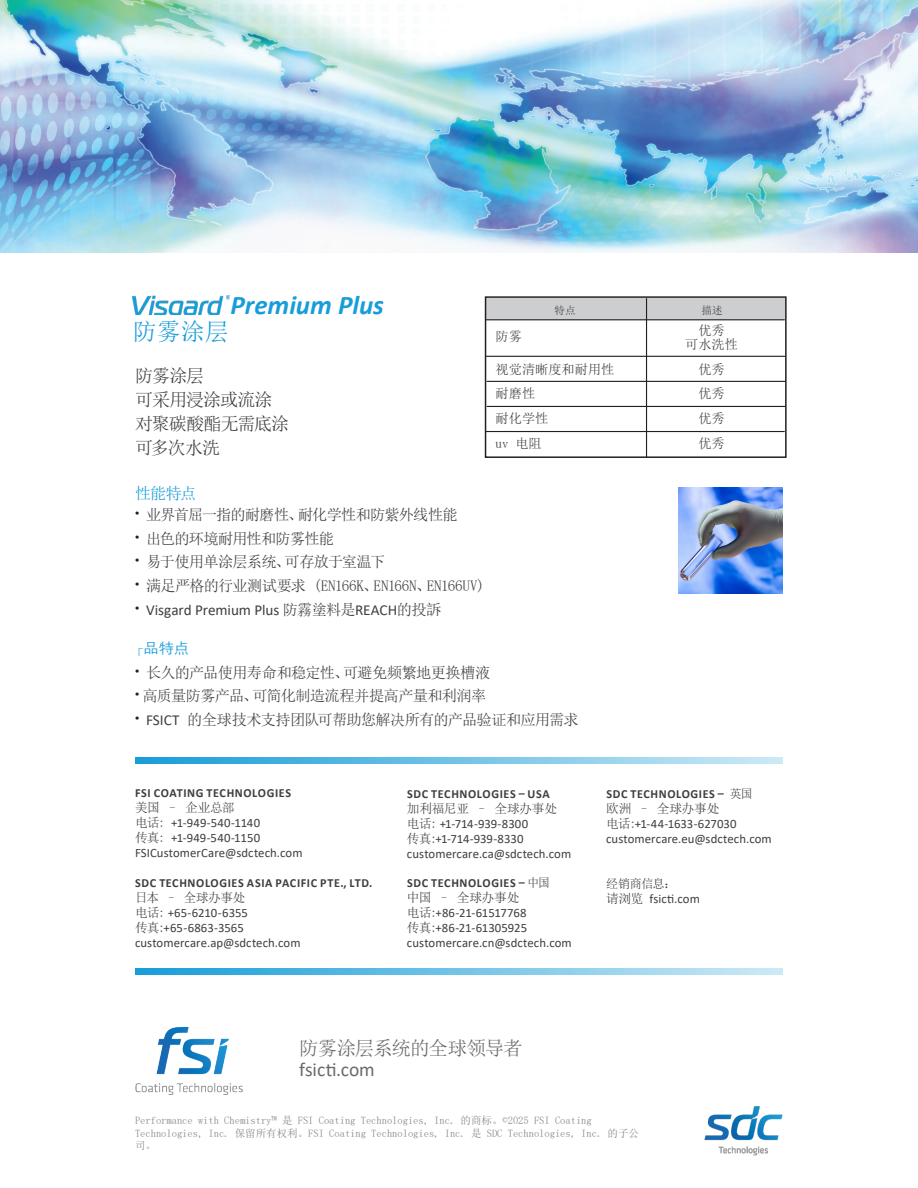
<style>
.page{position:relative;width:918px;height:1188px;background:#fff}
.page>*{position:absolute;margin:0;border:0;box-sizing:border-box;transform-origin:0 0}
.t1{font:italic 700 27px "Calibri";color:#179dd9}
.t2{font:24px "Sim Sun";color:#179dd9}
.t3{font:19.5px "Sim Sun";letter-spacing:-.055em;color:#69696c}
.t4{font:19.5px "Calibri";letter-spacing:-.005em;color:#69696c}
.t5{font:18px "Sim Sun";letter-spacing:-.055em;color:#3e3e3f}
.t6{font:16.05px "Sim Sun";color:#179dd9}
.t7{font:16.05px "Gulim";color:#179dd9}
.t8{font:15.15px "Sim Sun";letter-spacing:-.045em;color:#3e3e3f}
.t9{font:15.15px "Calibri";letter-spacing:-.005em;color:#3e3e3f}
.t10{font:13.2px "Sim Sun";color:#3e3e3f}
.t11{font:12.75px "Calibri";letter-spacing:.005em;color:#3e3e3f}
.t12{font:12.75px "Sim Sun";letter-spacing:-.015em;color:#3e3e3f}
.t13{font:700 12.3px "Calibri";letter-spacing:.05em;color:#3e3e3f}
.t14{font:12.3px "Sim Sun";letter-spacing:-.035em;color:#3e3e3f}
.t15{font:10.5px/12.6px "Sim Sun";color:#808285}
.t16{font:10.5px "Sim Sun";color:#3e3e3f}
.s1{font-family:"Sim Sun"}
.s2{font-family:"Calibri"}
.s3{font-family:"Sim Sun";font-weight:400;font-size:12px}
</style>
<div class="page">
<img style="left:678px;top:488px;width:105px;height:106px">
<svg style="left:135px;top:969px;width:648px;height:6px;background:#72c3e7"></svg>
<svg style="left:135px;top:757px;width:648px;height:6px;background:#72c3e7"></svg>
<img style="left:0;top:0;width:918px;height:252px">
<img style="left:704px;top:1106px;width:79px;height:49px">
<img style="left:135px;top:1027px;width:108px;height:67px">
<div style="left:487px;top:298px;width:298px;height:21px;background:#cdced0"></div>
<hr style="left:486px;top:356px;width:299px;height:1px;background:#231f20">
<hr style="left:487px;top:406px;width:299px;height:1px;background:#231f20">
<hr style="left:487px;top:381px;width:299px;height:1px;background:#231f20">
<hr style="left:486px;top:319px;width:299px;height:1px;background:#231f20">
<hr style="left:486px;top:431px;width:299px;height:1px;background:#231f20">
<hr style="left:646px;top:298px;width:1px;height:159px;background:#231f20">
<div style="left:485px;top:296px;width:302px;height:162px;border:2px solid #231f20"></div>
<img style="left:132px;top:296px;width:98px;height:19px">
<p class="t1" style="left:231px;top:286px;width:155px">Premium Plus</p>
<p class="t2" style="left:133px;top:319px;width:97px">防雾涂层</p>
<p class="t16" style="left:555px;top:305px;width:22px">特点</p>
<p class="t16" style="left:702px;top:305px;width:22px">描述</p>
<p class="t10" style="left:496px;top:330px;width:28px">防雾</p>
<p class="t10" style="left:698px;top:324px;width:28px">优秀</p>
<p class="t10" style="left:685px;top:338px;width:54px">可水洗性</p>
<p class="t10" style="left:496px;top:362px;width:120px">视觉清晰度和耐用性</p>
<p class="t10" style="left:698px;top:362px;width:28px">优秀</p>
<p class="t10" style="left:496px;top:387px;width:41px">耐磨性</p>
<p class="t10" style="left:698px;top:387px;width:28px">优秀</p>
<p class="t10" style="left:496px;top:412px;width:54px">耐化学性</p>
<p class="t10" style="left:698px;top:412px;width:28px">优秀</p>
<p class="t10" style="left:496px;top:437px;width:48px">uv 电阻</p>
<p class="t10" style="left:698px;top:437px;width:28px">优秀</p>
<p class="t5" style="left:135px;top:366px;width:71px">防雾涂层</p>
<p class="t5" style="left:135px;top:390px;width:139px">可采用浸涂或流涂</p>
<p class="t5" style="left:135px;top:414px;width:156px">对聚碳酸酯无需底涂</p>
<p class="t5" style="left:135px;top:438px;width:87px">可多次水洗</p>
<p class="t6" style="left:135px;top:485px;width:63px">性能特点</p>
<p class="t8" style="left:135px;top:507px;width:324px"><sup>•</sup> 业界首屈一指的耐磨性、耐化学性和防紫外线性能</p>
<p class="t8" style="left:135px;top:531px;width:201px"><sup>•</sup> 出色的环境耐用性和防雾性能</p>
<p class="t8" style="left:135px;top:554px;width:252px"><sup>•</sup> 易于使用单涂层系统、可存放于室温下</p>
<p class="t8" style="left:135px;top:578px;width:351px"><sup>•</sup> 满足严格的行业测试要求 (EN166K、EN166N、EN166UV)</p>
<p class="t9" style="left:135px;top:599px;width:308px"><sup>•</sup> Visgard Premium Plus <span class="s1">防霧塗料是</span>REACH<span class="s1">的投訴</span></p>
<p class="t7" style="left:135px;top:640px;width:56px">产品特点</p>
<p class="t8" style="left:135px;top:664px;width:357px"><sup>•</sup> 长久的产品使用寿命和稳定性、可避免频繁地更换槽液</p>
<p class="t8" style="left:135px;top:688px;width:353px"><sup>•</sup> 高质量防雾产品、可简化制造流程并提高产量和利润率</p>
<p class="t8" style="left:135px;top:712px;width:445px"><sup>•</sup> <span class="s2">FSICT</span> 的全球技术支持团队可帮助您解决所有的产品验证和应用需求</p>
<p class="t13" style="left:135px;top:785px;width:157px">FSI COATING TECHNOLOGIES</p>
<p class="t12" style="left:135px;top:801px;width:101px">美国 – 企业总部</p>
<p class="t11" style="left:135px;top:814px;width:127px"><span class="s1">电话:</span> +1-949-540-1140</p>
<p class="t11" style="left:135px;top:829px;width:127px"><span class="s1">传真:</span> +1-949-540-1150</p>
<p class="t11" style="left:135px;top:844px;width:169px">FSICustomerCare@sdctech.com</p>
<p class="t13" style="left:135px;top:875px;width:239px">SDC TECHNOLOGIES ASIA PACIFIC PTE., LTD.</p>
<p class="t12" style="left:135px;top:891px;width:112px">日本 – 全球办事处</p>
<p class="t11" style="left:135px;top:904px;width:115px"><span class="s1">电话:</span> +65-6210-6355</p>
<p class="t11" style="left:135px;top:919px;width:110px"><span class="s1">传真:</span>+65-6863-3565</p>
<p class="t11" style="left:135px;top:934px;width:167px">customercare.ap@sdctech.com</p>
<p class="t13" style="left:407px;top:785px;width:144px">SDC TECHNOLOGIES – USA</p>
<p class="t12" style="left:407px;top:802px;width:152px">加利福尼亚 – 全球办事处</p>
<p class="t11" style="left:407px;top:815px;width:123px"><span class="s1">电话:</span> +1-714-939-8300</p>
<p class="t11" style="left:407px;top:830px;width:118px"><span class="s1">传真:</span>+1-714-939-8330</p>
<p class="t11" style="left:407px;top:845px;width:166px">customercare.ca@sdctech.com</p>
<p class="t13" style="left:407px;top:875px;width:144px">SDC TECHNOLOGIES – <span class="s3">中国</span></p>
<p class="t12" style="left:407px;top:891px;width:114px">中国 – 全球办事处</p>
<p class="t11" style="left:407px;top:904px;width:121px"><span class="s1">电话:</span>+86-21-61517768</p>
<p class="t11" style="left:407px;top:919px;width:122px"><span class="s1">传真:</span>+86-21-61305925</p>
<p class="t11" style="left:407px;top:934px;width:166px">customercare.cn@sdctech.com</p>
<p class="t3" style="left:299px;top:1038px;width:225px">防雾涂层系统的全球领导者</p>
<p class="t4" style="left:299px;top:1056px;width:77px">fsicti.com</p>
<p class="t13" style="left:606px;top:785px;width:148px">SDC TECHNOLOGIES – <span class="s3">英国</span></p>
<p class="t12" style="left:606px;top:802px;width:115px">欧洲 – 全球办事处</p>
<p class="t11" style="left:606px;top:815px;width:132px"><span class="s1">电话:</span>+1-44-1633-627030</p>
<p class="t11" style="left:606px;top:830px;width:167px">customercare.eu@sdctech.com</p>
<p class="t14" style="left:606px;top:877px;width:72px">经销商信息：</p>
<p class="t11" style="left:606px;top:890px;width:95px"><span class="s1">请浏览</span> fsicti.com</p>
<p class="t15" style="left:135px;top:1114px;width:505px">Performance with Chemistry™ 是 FSI Coating Technologies, Inc. 的商标。©2025 FSI Coating<br>Technologies, Inc. 保留所有权利。FSI Coating Technologies, Inc. 是 SDC Technologies, Inc. 的子公司。</p>
</div>
